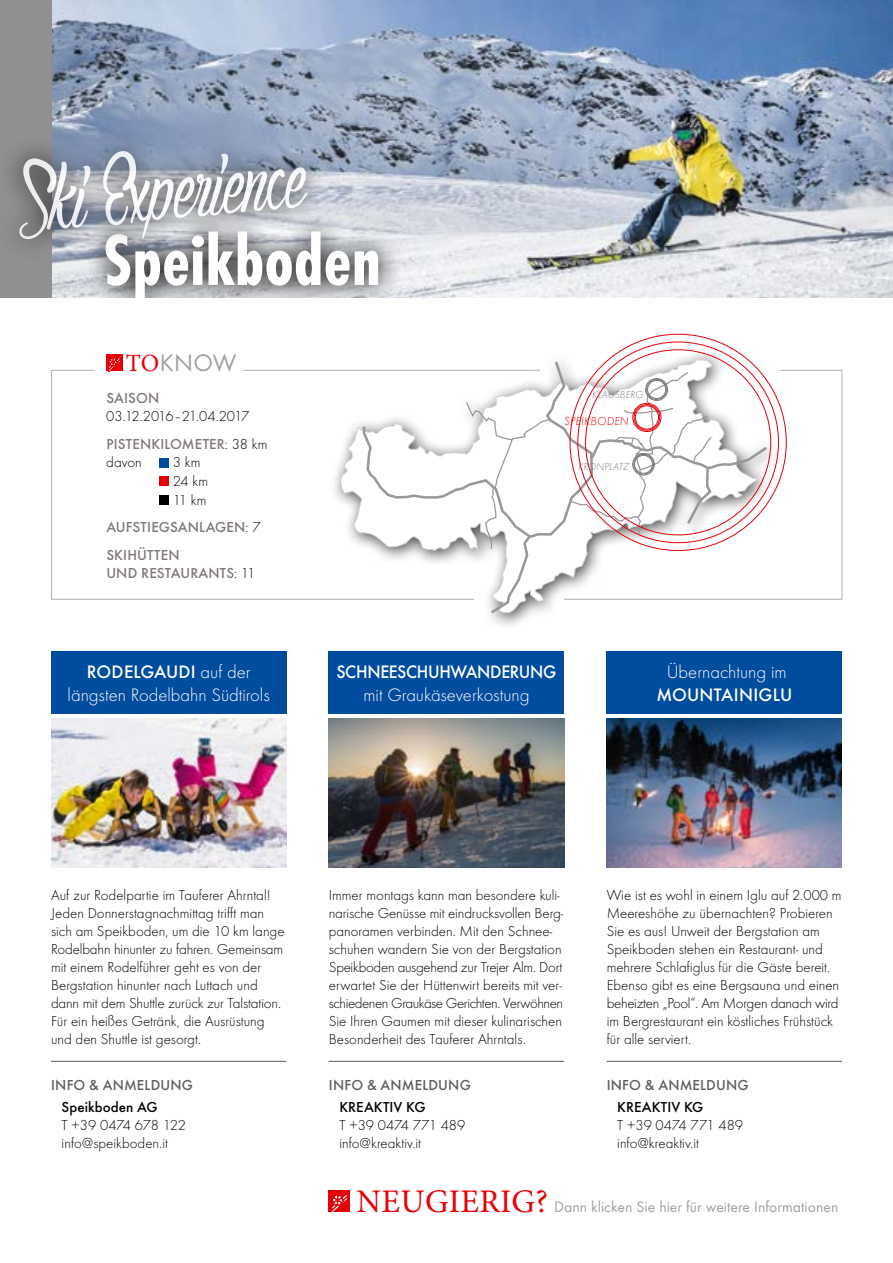
<style>
.page{position:relative;width:893px;height:1263px;background:#fff}
.page>*{position:absolute;margin:0;border:0;box-sizing:border-box;transform-origin:0 0}
.t1{font:97.5px "Authentic Hilton";color:#fff}
.t2{font:700 condensed 75px "Function Pro";color:#fff}
.t3{font:33px "Minion Pro";letter-spacing:.01em;color:#e60005}
.t4{font:24.75px "Function Pro";color:#a59f9f}
.t5{font:300 18.75px/22.5px "Function Pro";color:#fff}
.t6{font:500 18.75px "Function Pro";letter-spacing:-.02em;color:#fff;scale:.95 1}
.t7{font:500 18.75px "Function Pro";letter-spacing:.01em;color:#fff}
.t8{font:500 18.75px "Function Pro";letter-spacing:-.02em;color:#fff}
.t9{font:15.75px "Function Pro";color:#a59f9f}
.t10{font:300 15px/18px "Function Pro";color:#000}
.t11{font:500 15px/27.3px "Function Pro";letter-spacing:.01em;color:#7f7778}
.t12{font:500 15px "Function Pro";letter-spacing:.01em;color:#605c5f}
.t13{font:300 15px/27.3px "Function Pro";letter-spacing:-.065em;color:#000}
.t14{font:500 15px "Function Pro";color:#000}
.t15{font:italic 300 12px "Function Pro";letter-spacing:.01em;color:#e60005}
.t16{font:italic 300 10.5px "Function Pro";color:#7f7778}
.s1{font-family:"Minion Pro";color:#e60005}
.s2{font-weight:500;color:#7f7778}
.s3{font-weight:300;color:#000}
.s4{font-weight:500}
</style>
<div class="page">
<img style="left:51px;top:0;width:842px;height:298px">
<svg style="left:83px;top:208px;width:320px;height:90px;background:#9e9fa2"></svg>
<div style="left:329px;top:1191px;width:21px;height:21px;background:#e60005"></div>
<svg style="left:331px;top:1194px;width:17px;height:18px"></svg>
<svg style="left:783px;top:370px;width:60px;height:230px"></svg>
<div style="left:329px;top:651px;width:235px;height:63px;background:#004d9f"></div>
<hr style="left:329px;top:1061px;width:235px;height:1px;background:#605c5f">
<img style="left:329px;top:719px;width:235px;height:149px">
<div style="left:51px;top:651px;width:235px;height:63px;background:#004d9f"></div>
<hr style="left:51px;top:1061px;width:235px;height:1px;background:#605c5f">
<img style="left:51px;top:719px;width:235px;height:149px">
<div style="left:607px;top:651px;width:235px;height:63px;background:#004d9f"></div>
<hr style="left:607px;top:1061px;width:235px;height:1px;background:#605c5f">
<img style="left:607px;top:719px;width:235px;height:149px">
<div style="left:106px;top:355px;width:17px;height:16px;background:#e60005"></div>
<svg style="left:109px;top:358px;width:11px;height:12px"></svg>
<div style="left:0;top:0;width:51px;height:298px;background:#928f92"></div>
<svg style="left:51px;top:370px;width:279px;height:230px"></svg>
<hr style="left:243px;top:370px;width:297px;height:1px;background:#aeafb2">
<svg style="left:12px;top:129px;width:316px;height:132px;background:#9298a4"></svg>
<div style="left:330px;top:349px;width:453px;height:281px;background:#000;opacity:.7"></div>
<svg style="left:340px;top:359px;width:22px;height:254px"></svg>
<svg style="left:362px;top:359px;width:408px;height:257px"></svg>
<div style="left:634px;top:455px;width:19px;height:18px;border:1px solid #7f7778;border-radius:50%"></div>
<div style="left:633px;top:454px;width:21px;height:20px;border:1px solid #7f7778;border-radius:50%"></div>
<div style="left:632px;top:453px;width:22px;height:22px;border:1px solid #7f7778;border-radius:50%"></div>
<div style="left:635px;top:405px;width:24px;height:24px;border:1px solid #e60005;border-radius:50%"></div>
<div style="left:634px;top:404px;width:26px;height:26px;border:1px solid #e60005;border-radius:50%"></div>
<div style="left:632px;top:403px;width:29px;height:29px;border:1px solid #e60005;border-radius:50%"></div>
<div style="left:647px;top:380px;width:19px;height:19px;border:1px solid #7f7778;border-radius:50%"></div>
<div style="left:646px;top:379px;width:21px;height:21px;border:1px solid #7f7778;border-radius:50%"></div>
<div style="left:645px;top:378px;width:23px;height:23px;border:1px solid #7f7778;border-radius:50%"></div>
<h1 class="t1" style="left:19px;top:145px;width:285px;rotate:-5deg">Ski Experience</h1>
<h2 class="t2" style="left:103px;top:217px;width:280px">Speikboden</h2>
<h3 class="t4" style="left:126px;top:349px;width:112px"><span class="s1">TO</span>Know</h3>
<p class="t11" style="left:106px;top:384px;width:54px">SAISON</p>
<p class="t13" style="left:106px;top:403px;width:163px">03.12.2016–21.04.2017<br><span class="s2">PISTENKI LOMETER</span>: 38 km</p>
<p class="t10" style="left:106px;top:454px;width:37px">davon</p>
<p class="t10" style="left:173px;top:453px;width:37px;line-height:18.8px">3 km<br>24 km<br>11 km</p>
<p class="t11" style="left:106px;top:514px;width:156px">AUFSTI EGSANLAGEN<span class="s3">: 7<br></span>SKI HÜTTEN</p>
<p class="t11" style="left:106px;top:560px;width:150px">UND RESTAURANTS<span class="s3">: 11</span></p>
<p class="t16" style="left:592px;top:389px;width:53px">KLAUSBERG</p>
<p class="t15" style="left:564px;top:415px;width:65px">SPEIKBODEN</p>
<p class="t16" style="left:578px;top:461px;width:53px">KRONPLATZ</p>
<p class="t5" style="left:68px;top:661px;width:204px;text-indent:123px"><span class="s4">I</span> auf der längsten Rodelbahn Südtirols</p>
<p class="t8" style="left:87px;top:661px;width:13px">RODELGAUD</p>
<p class="t6" style="left:336px;top:661px;width:233px">SCHNEESCHUHWANDERUNG</p>
<p class="t5" style="left:363px;top:684px;width:168px">mit Graukäseverkostung</p>
<p class="t5" style="left:667px;top:661px;width:121px">Übernachtung im</p>
<p class="t7" style="left:656px;top:684px;width:137px">MOUNTAI NIGLU</p>
<p class="t10" style="left:51px;top:887px;width:235px">Auf zur Rodelpartie im Tauferer Ahrntal!<br>Jeden Donnerstagnachmittag trifft man sich am Speikboden, um die 10 km lange Rodelbahn hinunter zu fahren. Gemeinsam mit einem Rodelführer geht es von der Bergstation hinunter nach Luttach und dann mit dem Shuttle zurück zur Talstation.<br>Für ein heißes Getränk, die Ausrüstung und den Shuttle ist gesorgt.</p>
<p class="t12" style="left:51px;top:1076px;width:143px">INFO &amp; ANMELDUNG</p>
<p class="t14" style="left:62px;top:1098px;width:87px">SPEIKBODEN AG</p>
<p class="t10" style="left:62px;top:1116px;width:126px">T +39 0474 678 122 info@speikboden.it</p>
<p class="t10" style="left:329px;top:887px;width:236px">Immer montags kann man besondere kuli&shy;narische Genüsse mit eindrucksvollen Berg&shy;panoramen verbinden. Mit den Schnee&shy;schuhen wandern Sie von der Bergstation Speikboden ausgehend zur Trejer Alm. Dort erwartet Sie der Hüttenwirt bereits mit ver&shy;schiedenen Graukäse Gerichten. Verwöhnen Sie Ihren Gaumen mit dieser kulinarischen Besonderheit des Tauferer Ahrntals.</p>
<p class="t12" style="left:329px;top:1076px;width:143px">INFO &amp; ANMELDUNG</p>
<p class="t14" style="left:339px;top:1098px;width:86px">KREAKTIV KG</p>
<p class="t10" style="left:339px;top:1116px;width:127px">T +39 0474 771 489 info@kreaktiv.it</p>
<p class="t10" style="left:607px;top:887px;width:236px">Wie ist es wohl in einem Iglu auf 2.000 m Meereshöhe zu übernachten? Probieren Sie es aus! Unweit der Bergstation am Speikboden stehen ein Restaurant- und mehrere Schlafiglus für die Gäste bereit.<br>Ebenso gibt es eine Bergsauna und einen beheizten „Pool“. Am Morgen danach wird im Bergrestaurant ein köstliches Frühstück für alle serviert.</p>
<p class="t12" style="left:607px;top:1076px;width:143px">INFO &amp; ANMELDUNG</p>
<p class="t14" style="left:617px;top:1098px;width:86px">KREAKTIV KG</p>
<p class="t10" style="left:617px;top:1116px;width:127px">T +39 0474 771 489 info@kreaktiv.it</p>
<h3 class="t3" style="left:357px;top:1179px;width:193px">NEUGIERIG?</h3>
<p class="t9" style="left:554px;top:1198px;width:286px">Dann klicken Sie hier für weitere Informationen</p>
</div>
